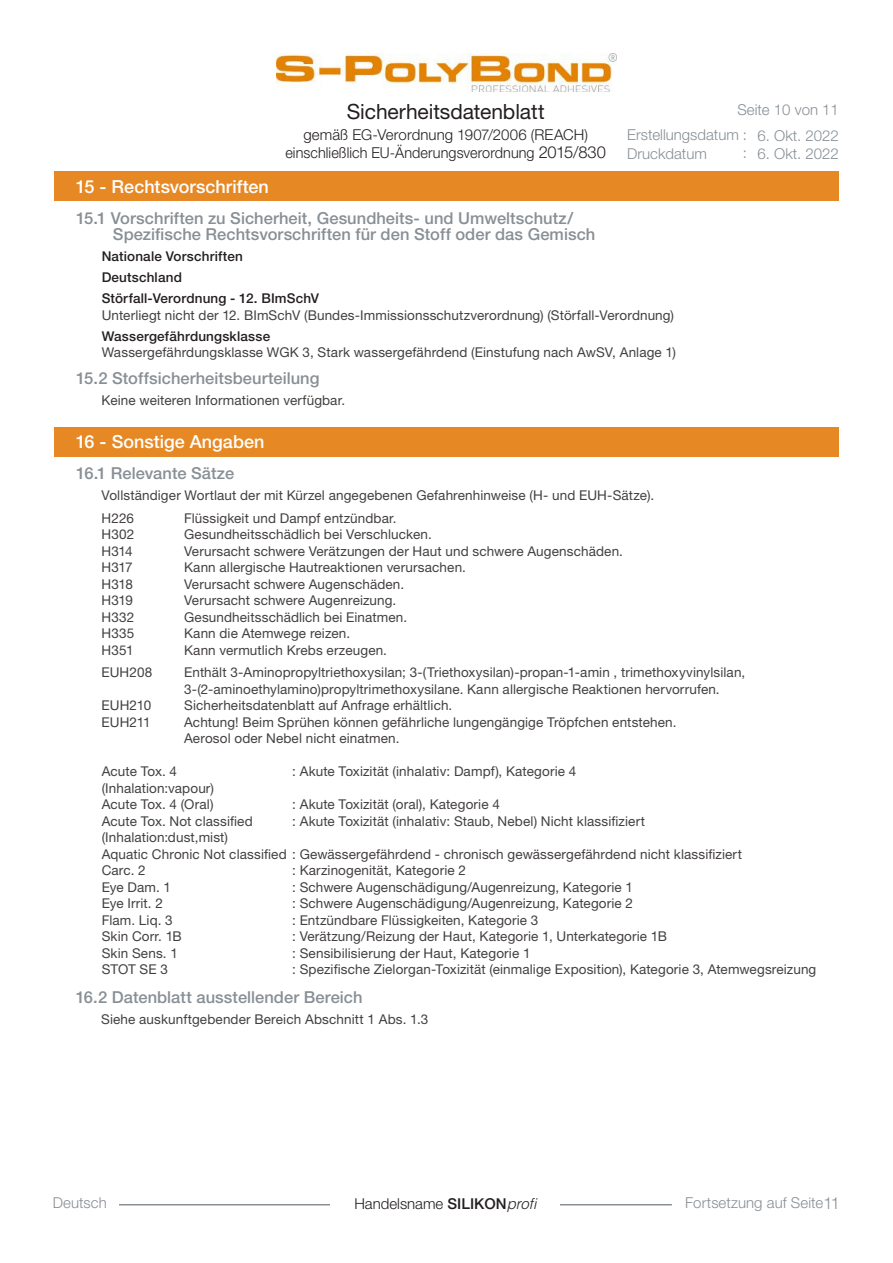
<style>
.page{position:relative;width:893px;height:1263px;background:#fff}
.page>*{position:absolute;margin:0;border:0;box-sizing:border-box;transform-origin:0 0}
.t1{font:21px "Helvetica Neue LT Std";letter-spacing:-.005em;color:#241f1f}
.t2{font:500 18px "Helvetica Neue LT Std";color:#fff}
.t3{font:500 16.5px/16.5px "Helvetica Neue LT Std";letter-spacing:.005em;color:#888f95}
.t4{font:300 15px/18px "Helvetica Neue LT Std";letter-spacing:.005em;color:#241f1f;text-align:center}
.t5{font:300 15px/25.3px "Helvetica Neue LT Std";color:#888f95}
.t6{font:13.5px/16.5px "Helvetica Neue LT Std";letter-spacing:.01em;color:#444041}
.t7{font:500 13.5px/21px "Helvetica Neue LT Std";letter-spacing:.01em;color:#241f1f}
.s1{font-size:16.5px}
.s2{font-weight:500}
.s3{font-family:"Helvetica LT Std";font-style:italic}
</style>
<div class="page">
<img style="left:276px;top:53px;width:341px;height:39px">
<hr style="left:119px;top:1204px;width:553px;height:1px;background:#888f95">
<div style="left:331px;top:1198px;width:229px;height:30px;background:#fff"></div>
<div style="left:54px;top:171px;width:785px;height:30px;background:#e68925"></div>
<div style="left:54px;top:427px;width:785px;height:30px;background:#e68925"></div>
<h1 class="t1" style="left:347px;top:99px;width:199px">Sicherheitsdatenblatt</h1>
<p class="t4" style="left:285px;top:126px;width:322px">gemäß EG-Verordnung 1907/2006 (REACH) einschließlich EU-Änderungsverordnung <span class="s1">2015/830</span></p>
<p class="t5" style="left:757px;top:122px;width:83px">6. Okt. 2022</p>
<p class="t5" style="left:627px;top:97px;width:213px;text-indent:110px">Seite 10 von 11<br>Erstellungsdatum :</p>
<p class="t5" style="left:627px;top:140px;width:81px">Druckdatum</p>
<p class="t5" style="left:743px;top:140px;width:6px">:</p>
<p class="t5" style="left:757px;top:140px;width:83px">6. Okt. 2022</p>
<h2 class="t2" style="left:76px;top:176px;width:195px">15 - Rechtsvorschriften</h2>
<p class="t3" style="left:113px;top:209px;width:484px;text-indent:-37px">15.1 Vorschriften zu Sicherheit, Gesundheits- und Umweltschutz/<br>Spezifische Rechtsvorschriften für den Stoff oder das Gemisch</p>
<p class="t7" style="left:102px;top:246px;width:219px">Nationale Vorschriften<br>Deutschland<br>Störfall-Verordnung - 12. BImSchV</p>
<p class="t6" style="left:102px;top:306px;width:574px">Unterliegt nicht der 12. BImSchV (Bundes-Immissionsschutzverordnung) (Störfall-Verordnung)</p>
<p class="t7" style="left:102px;top:325px;width:170px">Wassergefährdungsklasse</p>
<p class="t6" style="left:102px;top:344px;width:576px">Wassergefährdungsklasse WGK 3, Stark wassergefährdend (Einstufung nach AwSV, Anlage 1)</p>
<p class="t3" style="left:76px;top:370px;width:245px">15.2 Stoffsicherheitsbeurteilung</p>
<p class="t6" style="left:102px;top:392px;width:245px">Keine weiteren Informationen verfügbar.</p>
<h2 class="t2" style="left:76px;top:431px;width:190px">16 - Sonstige Angaben</h2>
<p class="t3" style="left:76px;top:465px;width:160px">16.1 Relevante Sätze</p>
<p class="t6" style="left:102px;top:484px;width:554px;line-height:22.5px">Vollständiger Wortlaut der mit Kürzel angegebenen Gefahrenhinweise (H- und EUH-Sätze).<br>H226</p>
<p class="t6" style="left:184px;top:510px;width:214px">Flüssigkeit und Dampf entzündbar.</p>
<p class="t6" style="left:102px;top:526px;width:34px">H302</p>
<p class="t6" style="left:184px;top:526px;width:249px">Gesundheitsschädlich bei Verschlucken.</p>
<p class="t6" style="left:102px;top:543px;width:33px">H314</p>
<p class="t6" style="left:184px;top:543px;width:440px">Verursacht schwere Verätzungen der Haut und schwere Augenschäden.</p>
<p class="t6" style="left:102px;top:559px;width:33px">H317</p>
<p class="t6" style="left:184px;top:559px;width:283px">Kann allergische Hautreaktionen verursachen.</p>
<p class="t6" style="left:102px;top:576px;width:33px">H318</p>
<p class="t6" style="left:184px;top:576px;width:222px">Verursacht schwere Augenschäden.</p>
<p class="t6" style="left:102px;top:592px;width:33px">H319</p>
<p class="t6" style="left:184px;top:592px;width:214px">Verursacht schwere Augenreizung.</p>
<p class="t6" style="left:102px;top:609px;width:34px">H332</p>
<p class="t6" style="left:184px;top:609px;width:225px">Gesundheitsschädlich bei Einatmen.</p>
<p class="t6" style="left:102px;top:625px;width:34px">H335</p>
<p class="t6" style="left:184px;top:625px;width:168px">Kann die Atemwege reizen.</p>
<p class="t6" style="left:102px;top:642px;width:33px">H351</p>
<p class="t6" style="left:184px;top:642px;width:204px">Kann vermutlich Krebs erzeugen.</p>
<p class="t6" style="left:102px;top:664px;width:52px">EUH208</p>
<p class="t6" style="left:184px;top:664px;width:563px">Enthält 3-Aminopropyltriethoxysilan; 3-(Triethoxysilan)-propan-1-amin , trimethoxyvinylsilan,<br>3-(2-aminoethylamino)propyltrimethoxysilane. Kann allergische Reaktionen hervorrufen.</p>
<p class="t6" style="left:102px;top:697px;width:51px">EUH210</p>
<p class="t6" style="left:184px;top:697px;width:270px">Sicherheitsdatenblatt auf Anfrage erhältlich.</p>
<p class="t6" style="left:102px;top:714px;width:50px">EUH211</p>
<p class="t6" style="left:184px;top:714px;width:494px">Achtung! Beim Sprühen können gefährliche lungengängige Tröpfchen entstehen.<br>Aerosol oder Nebel nicht einatmen.</p>
<p class="t6" style="left:102px;top:763px;width:77px">Acute Tox. 4</p>
<p class="t6" style="left:292px;top:763px;width:286px">: Akute Toxizität (inhalativ: Dampf), Kategorie 4</p>
<p class="t6" style="left:102px;top:780px;width:114px">(Inhalation:vapour)<br>Acute Tox. 4 (Oral)</p>
<p class="t6" style="left:292px;top:796px;width:209px">: Akute Toxizität (oral), Kategorie 4</p>
<p class="t6" style="left:102px;top:813px;width:153px">Acute Tox. Not classified</p>
<p class="t6" style="left:292px;top:813px;width:354px">: Akute Toxizität (inhalativ: Staub, Nebel) Nicht klassifiziert</p>
<p class="t6" style="left:102px;top:829px;width:642px">(Inhalation:dust,mist)<br>Aquatic Chronic Not classified : Gewässergefährdend - chronisch gewässergefährdend nicht klassifiziert<br>Carc. 2</p>
<p class="t6" style="left:292px;top:862px;width:175px">: Karzinogenität, Kategorie 2</p>
<p class="t6" style="left:102px;top:878px;width:71px">Eye Dam. 1</p>
<p class="t6" style="left:292px;top:878px;width:342px">: Schwere Augenschädigung/Augenreizung, Kategorie 1</p>
<p class="t6" style="left:102px;top:895px;width:63px">Eye Irrit. 2</p>
<p class="t6" style="left:292px;top:895px;width:342px">: Schwere Augenschädigung/Augenreizung, Kategorie 2</p>
<p class="t6" style="left:102px;top:911px;width:73px">Flam. Liq. 3</p>
<p class="t6" style="left:292px;top:911px;width:248px">: Entzündbare Flüssigkeiten, Kategorie 3</p>
<p class="t6" style="left:102px;top:928px;width:82px">Skin Corr. 1B</p>
<p class="t6" style="left:292px;top:928px;width:376px">: Verätzung/Reizung der Haut, Kategorie 1, Unterkategorie 1B</p>
<p class="t6" style="left:102px;top:944px;width:78px">Skin Sens. 1</p>
<p class="t6" style="left:292px;top:944px;width:240px">: Sensibilisierung der Haut, Kategorie 1</p>
<p class="t6" style="left:102px;top:961px;width:68px">STOT SE 3</p>
<p class="t6" style="left:292px;top:961px;width:526px">: Spezifische Zielorgan-Toxizität (einmalige Exposition), Kategorie 3, Atemwegsreizung</p>
<p class="t3" style="left:76px;top:988px;width:288px">16.2 Datenblatt ausstellender Bereich</p>
<p class="t6" style="left:101px;top:1010px;width:329px">Siehe auskunftgebender Bereich Abschnitt 1 Abs. 1.3</p>
<p class="t5" style="left:53px;top:1190px;width:56px">Deutsch</p>
<p class="t4" style="left:354px;top:1194px;width:183px">Handelsname <span class="s2">SILIKON</span><span class="s3">profi</span></p>
<p class="t5" style="left:685px;top:1190px;width:156px">Fortsetzung auf Seite<span class="s1">11</span></p>
</div>
